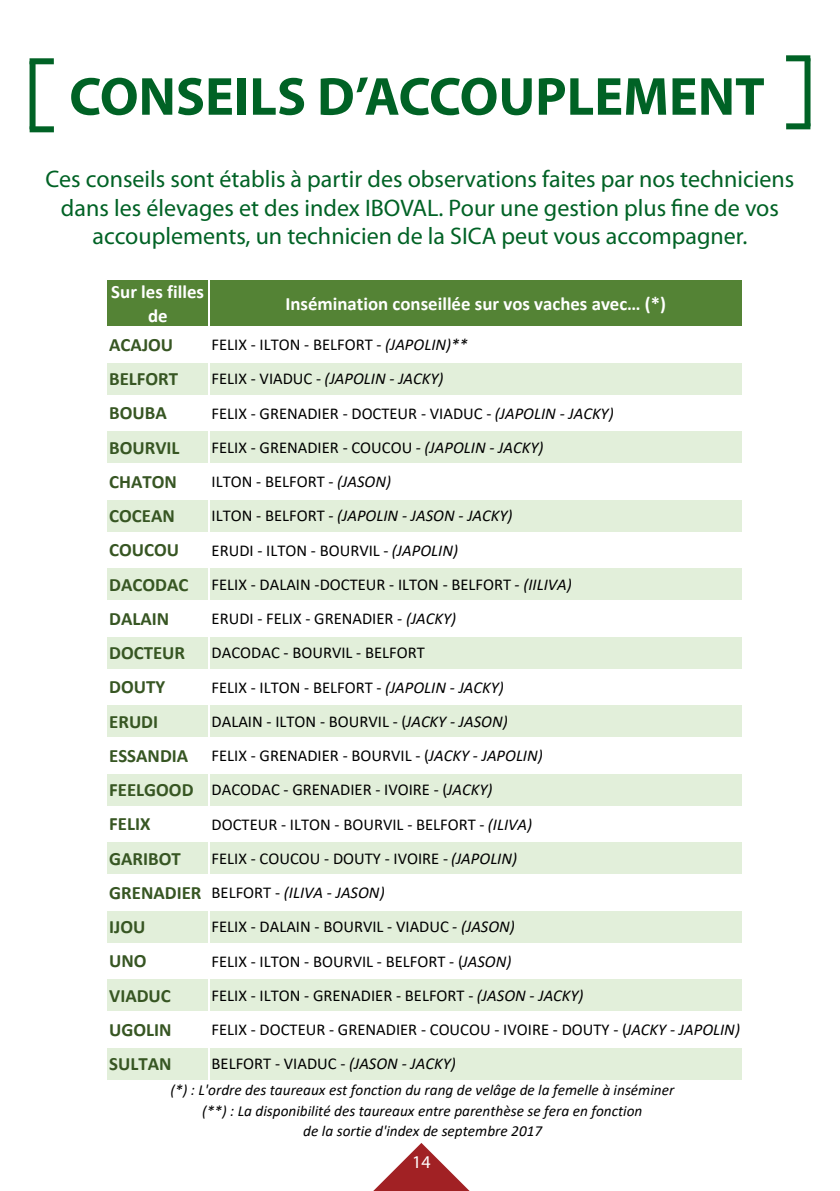
<style>
.page{position:relative;width:840px;height:1191px;background:#fff}
.page>*{position:absolute;margin:0;border:0;box-sizing:border-box;transform-origin:0 0}
.t1{font:700 54px "Myriad Pro";color:#006225}
.t2{font:24px/28.8px "Myriad Pro";color:#006225;text-align:center}
.t3{font:700 18.8px "Calibri";color:#375623}
.t4{font:700 18.8px/24.2px "Calibri";color:#fff;text-align:center}
.t5{font:18px "Myriad Pro";color:#fff}
.t6{font:16.6px/34.2px "Calibri";color:#000}
.t7{font:italic 16.6px "Calibri";color:#000}
.t8{font:italic 15.2px/19.8px "Calibri";color:#000;text-align:center}
.s1{font-style:italic}
.s2{font-style:normal}
.s3{font-weight:700;font-size:18.8px;color:#375623}
</style>
<div class="page">
<div style="left:30px;top:61px;width:6px;height:68px;background:#006225"></div>
<div style="left:30px;top:58px;width:24px;height:6px;background:#006225"></div>
<div style="left:30px;top:126px;width:24px;height:6px;background:#006225"></div>
<div style="left:804px;top:58px;width:6px;height:68px;background:#006225"></div>
<div style="left:785px;top:55px;width:24px;height:6px;background:#006225"></div>
<div style="left:785px;top:123px;width:25px;height:6px;background:#006225"></div>
<svg style="left:373px;top:1143px;width:97px;height:48px"></svg>
<div style="left:107px;top:280px;width:635px;height:47px;background:#548335"></div>
<div style="left:107px;top:361px;width:635px;height:35px;background:#e2efda"></div>
<div style="left:107px;top:430px;width:635px;height:34px;background:#e2efda"></div>
<div style="left:107px;top:498px;width:635px;height:35px;background:#e2efda"></div>
<div style="left:107px;top:567px;width:635px;height:34px;background:#e2efda"></div>
<div style="left:107px;top:635px;width:635px;height:35px;background:#e2efda"></div>
<div style="left:107px;top:704px;width:635px;height:34px;background:#e2efda"></div>
<div style="left:107px;top:772px;width:635px;height:35px;background:#e2efda"></div>
<div style="left:107px;top:841px;width:635px;height:34px;background:#e2efda"></div>
<div style="left:107px;top:909px;width:635px;height:35px;background:#e2efda"></div>
<div style="left:107px;top:978px;width:635px;height:34px;background:#e2efda"></div>
<div style="left:107px;top:1046px;width:635px;height:35px;background:#e2efda"></div>
<hr style="left:741px;top:280px;width:1px;height:733px;background:#fff">
<hr style="left:208px;top:280px;width:1px;height:801px;background:#fff">
<hr style="left:741px;top:1047px;width:1px;height:34px;background:#fff">
<hr style="left:107px;top:361px;width:635px;height:1px;background:#fff">
<hr style="left:107px;top:395px;width:635px;height:1px;background:#fff">
<hr style="left:107px;top:498px;width:635px;height:1px;background:#fff">
<hr style="left:107px;top:532px;width:635px;height:1px;background:#fff">
<hr style="left:107px;top:635px;width:635px;height:1px;background:#fff">
<hr style="left:107px;top:669px;width:635px;height:1px;background:#fff">
<hr style="left:107px;top:737px;width:635px;height:2px;background:#fff">
<hr style="left:107px;top:772px;width:635px;height:1px;background:#fff">
<hr style="left:107px;top:806px;width:635px;height:1px;background:#fff">
<hr style="left:107px;top:874px;width:635px;height:2px;background:#fff">
<hr style="left:107px;top:909px;width:635px;height:1px;background:#fff">
<hr style="left:107px;top:943px;width:635px;height:1px;background:#fff">
<hr style="left:107px;top:1011px;width:635px;height:2px;background:#fff">
<hr style="left:107px;top:1046px;width:635px;height:1px;background:#fff">
<hr style="left:107px;top:1080px;width:635px;height:1px;background:#fff">
<h1 class="t1" style="left:69px;top:61px;width:696px">CONSEILS D’ACCOUPLEMENT</h1>
<h2 class="t2" style="left:46px;top:164px;width:750px">Ces conseils sont établis à partir des observations faites par nos techniciens dans les élevages et des index IBOVAL. Pour une gestion plus fine de vos accouplements, un technicien de la SICA peut vous accompagner.</h2>
<p class="t4" style="left:111px;top:279px;width:94px">Sur les filles de</p>
<p class="t4" style="left:285px;top:291px;width:382px">Insémination conseillée sur vos vaches avec… (*)</p>
<p class="t3" style="left:109px;top:331px;width:66px">ACAJOU</p>
<p class="t6" style="left:211px;top:327px;width:257px">FELIX ‐ ILTON ‐ BELFORT ‐ <span class="s1">(JAPOLIN)**</span></p>
<p class="t3" style="left:109px;top:365px;width:70px">BELFORT</p>
<p class="t7" style="left:211px;top:367px;width:233px"><span class="s2">FELIX ‐ VIADUC ‐</span> (JAPOLIN ‐ JACKY)</p>
<p class="t3" style="left:109px;top:400px;width:59px">BOUBA</p>
<p class="t6" style="left:211px;top:395px;width:403px">FELIX ‐ GRENADIER ‐ DOCTEUR ‐ VIADUC ‐ <span class="s1">(JAPOLIN ‐ JACKY)</span></p>
<p class="t3" style="left:109px;top:434px;width:72px">BOURVIL</p>
<p class="t6" style="left:211px;top:430px;width:333px">FELIX ‐ GRENADIER ‐ COUCOU <span class="s1">‐ (JAPOLIN ‐ JACKY)</span></p>
<p class="t3" style="left:109px;top:468px;width:69px">CHATON</p>
<p class="t6" style="left:211px;top:464px;width:181px">ILTON ‐ BELFORT ‐ <span class="s1">(JASON)</span></p>
<p class="t3" style="left:109px;top:502px;width:67px">COCEAN</p>
<p class="t7" style="left:211px;top:504px;width:302px"><span class="s2">ILTON ‐ BELFORT</span> ‐ (JAPOLIN ‐ JASON ‐ JACKY)</p>
<p class="t3" style="left:109px;top:537px;width:71px">COUCOU</p>
<p class="t6" style="left:109px;top:532px;width:464px;text-indent:102px">ERUDI ‐ ILTON ‐ BOURVIL ‐ <span class="s1">(JAPOLIN)<br></span><span class="s3">DACODAC</span> FELIX ‐ DALAIN ‐DOCTEUR ‐ ILTON ‐ BELFORT <span class="s1">‐ (IILIVA)</span></p>
<p class="t3" style="left:109px;top:605px;width:62px">DALAIN</p>
<p class="t6" style="left:211px;top:601px;width:246px">ERUDI ‐ FELIX ‐ GRENADIER <span class="s1">‐ (JACKY)</span></p>
<p class="t3" style="left:109px;top:639px;width:77px">DOCTEUR</p>
<p class="t6" style="left:211px;top:635px;width:214px">DACODAC ‐ BOURVIL ‐ BELFORT</p>
<p class="t3" style="left:109px;top:674px;width:57px">DOUTY</p>
<p class="t6" style="left:211px;top:669px;width:294px">FELIX ‐ ILTON ‐ BELFORT ‐ <span class="s1">(JAPOLIN ‐ JACKY)</span></p>
<p class="t3" style="left:109px;top:708px;width:50px">ERUDI</p>
<p class="t6" style="left:109px;top:704px;width:435px;text-indent:102px">DALAIN ‐ ILTON ‐ BOURVIL ‐ (<span class="s1">JACKY ‐ JASON)<br></span><span class="s3">ESSANDIA</span> FELIX ‐ GRENADIER ‐ BOURVIL ‐ (<span class="s1">JACKY ‐ JAPOLIN)<br></span><span class="s3">FEELGOOD</span> DACODAC ‐ GRENADIER ‐ IVOIRE ‐ (<span class="s1">JACKY)</span></p>
<p class="t3" style="left:109px;top:811px;width:43px">FELIX</p>
<p class="t6" style="left:211px;top:806px;width:322px">DOCTEUR ‐ ILTON ‐ BOURVIL ‐ BELFORT ‐ <span class="s1">(ILIVA)</span></p>
<p class="t3" style="left:109px;top:845px;width:73px">GARIBOT</p>
<p class="t6" style="left:109px;top:841px;width:409px;text-indent:102px">FELIX ‐ COUCOU ‐ DOUTY ‐ IVOIRE ‐ <span class="s1">(JAPOLIN)<br></span><span class="s3">GRENADIER</span> BELFORT ‐ <span class="s1">(ILIVA ‐ JASON)</span></p>
<p class="t3" style="left:109px;top:913px;width:38px">IJOU</p>
<p class="t6" style="left:211px;top:909px;width:305px">FELIX ‐ DALAIN ‐ BOURVIL ‐ VIADUC <span class="s1">‐ (JASON)</span></p>
<p class="t3" style="left:109px;top:947px;width:39px">UNO</p>
<p class="t6" style="left:211px;top:943px;width:301px">FELIX ‐ ILTON ‐ BOURVIL ‐ BELFORT ‐ (<span class="s1">JASON)</span></p>
<p class="t3" style="left:109px;top:982px;width:63px">VIADUC</p>
<p class="t6" style="left:211px;top:978px;width:373px">FELIX ‐ ILTON ‐ GRENADIER ‐ BELFORT ‐ <span class="s1">(JASON ‐ JACKY)</span></p>
<p class="t3" style="left:109px;top:1016px;width:64px">UGOLIN</p>
<p class="t6" style="left:211px;top:1012px;width:529px">FELIX ‐ DOCTEUR ‐ GRENADIER ‐ COUCOU ‐ IVOIRE ‐ DOUTY ‐ (<span class="s1">JACKY ‐ JAPOLIN)</span></p>
<p class="t3" style="left:109px;top:1050px;width:64px">SULTAN</p>
<p class="t6" style="left:211px;top:1046px;width:245px">BELFORT ‐ VIADUC ‐ <span class="s1">(JASON ‐ JACKY)</span></p>
<p class="t8" style="left:202px;top:1100px;width:441px">(**) : La disponibilité des taureaux entre parenthèse se fera en fonction de la sortie d'index de septembre 2017</p>
<p class="t8" style="left:170px;top:1079px;width:505px">(*) : L'ordre des taureaux est fonction du rang de velâge de la femelle à inséminer</p>
<p class="t5" style="left:412px;top:1150px;width:20px">14</p>
</div>
